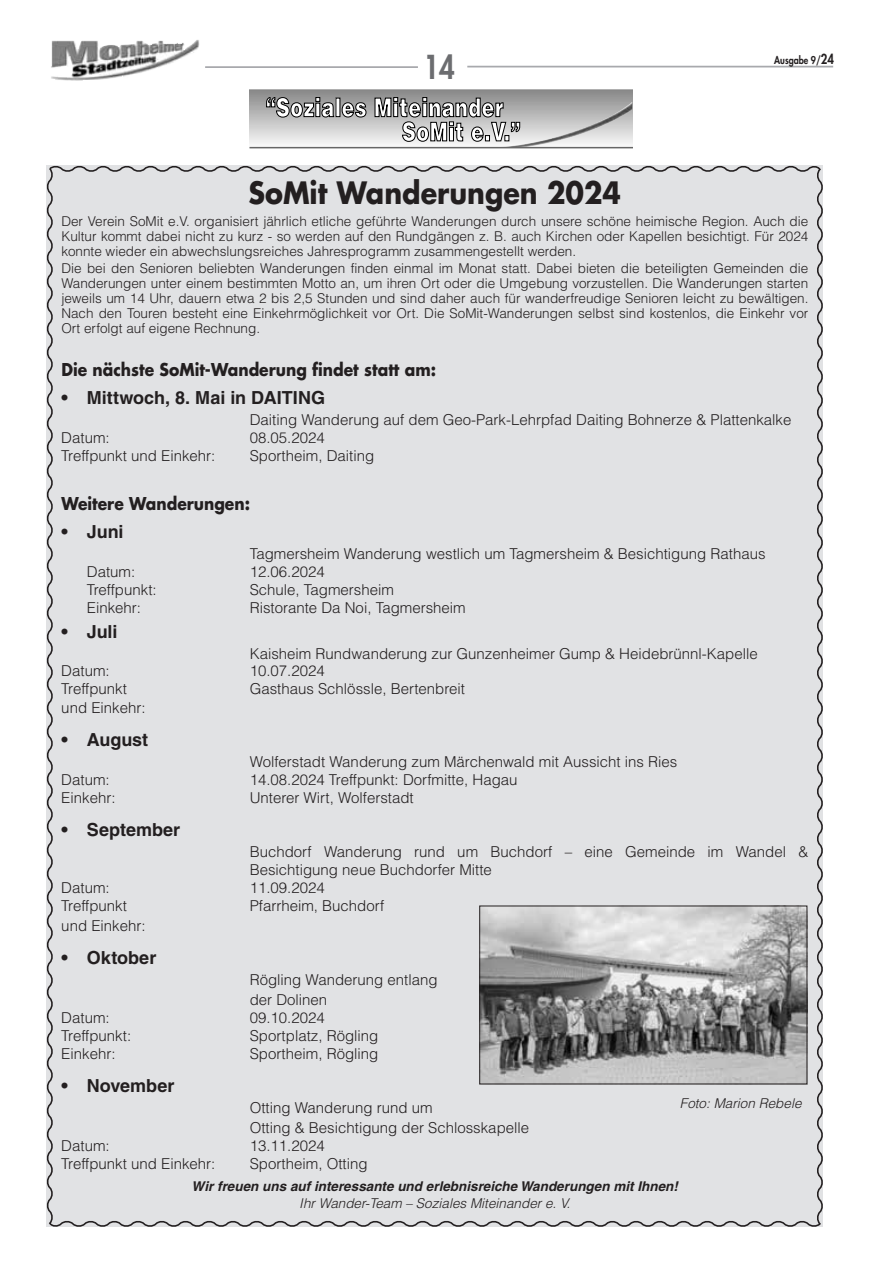
<style>
.page{position:relative;width:881px;height:1263px;background:#fff}
.page>*{position:absolute;margin:0;border:0;box-sizing:border-box;transform-origin:0 0}
.t1{font:800 32.1px "Futura LT";color:#6c6d70;scale:.85 1}
.t2{font:700 30px "Futura LT";color:#231f20;scale:.9 1}
.t3{font:700 18px "Helvetica LT";color:#231f20}
.t4{font:700 17.25px "Futura LT";color:#231f20;scale:.9 1}
.t5{font:300 15px/20.1px "Helvetica LT";color:#231f20}
.t6{font:300 13.5px/15px "Helvetica LT";color:#231f20;text-align:justify}
.t7{font:italic 700 13.5px "Helvetica LT";color:#231f20}
.t8{font:italic 300 13.5px "Helvetica LT";color:#231f20}
.t9{font:800 10.5px "Futura LT";color:#231f20;scale:.85 1}
.s1{font-size:13.5px}
</style>
<div class="page">
<img style="left:51px;top:40px;width:148px;height:41px">
<hr style="left:205px;top:66px;width:213px;height:2px;background:#a8a9ad">
<hr style="left:467px;top:66px;width:365px;height:1px;background:#a8a9ad">
<hr style="left:249px;top:90px;width:383px;height:1px;background:#606060">
<hr style="left:249px;top:91px;width:383px;height:1px;background:#636363">
<hr style="left:249px;top:92px;width:383px;height:1px;background:#666">
<hr style="left:249px;top:93px;width:383px;height:1px;background:#686868">
<hr style="left:249px;top:94px;width:383px;height:1px;background:#6b6b6b">
<hr style="left:249px;top:95px;width:383px;height:1px;background:#6e6e6e">
<hr style="left:249px;top:96px;width:383px;height:1px;background:#717171">
<hr style="left:249px;top:97px;width:383px;height:1px;background:#737373">
<hr style="left:249px;top:98px;width:383px;height:1px;background:#767676">
<hr style="left:249px;top:99px;width:383px;height:1px;background:#797979">
<hr style="left:249px;top:100px;width:383px;height:1px;background:#7b7b7b">
<hr style="left:249px;top:101px;width:383px;height:1px;background:#7e7e7e">
<hr style="left:249px;top:102px;width:383px;height:1px;background:#818181">
<hr style="left:249px;top:103px;width:383px;height:1px;background:#848484">
<hr style="left:249px;top:104px;width:383px;height:1px;background:#868686">
<hr style="left:249px;top:105px;width:383px;height:1px;background:#898989">
<hr style="left:249px;top:106px;width:383px;height:1px;background:#8c8c8c">
<hr style="left:249px;top:107px;width:383px;height:1px;background:#8f8f8f">
<hr style="left:249px;top:108px;width:383px;height:1px;background:#919191">
<hr style="left:249px;top:109px;width:383px;height:1px;background:#949494">
<hr style="left:249px;top:110px;width:383px;height:1px;background:#979797">
<hr style="left:249px;top:111px;width:383px;height:1px;background:#9a9a9a">
<hr style="left:249px;top:112px;width:383px;height:1px;background:#9c9c9c">
<hr style="left:249px;top:113px;width:383px;height:1px;background:#9f9f9f">
<hr style="left:249px;top:114px;width:383px;height:1px;background:#a2a2a2">
<hr style="left:249px;top:115px;width:383px;height:1px;background:#a5a5a5">
<hr style="left:249px;top:116px;width:383px;height:1px;background:#a7a7a7">
<hr style="left:249px;top:117px;width:383px;height:1px;background:#aaa">
<hr style="left:249px;top:118px;width:383px;height:1px;background:#adadad">
<hr style="left:249px;top:119px;width:383px;height:1px;background:#afafaf">
<hr style="left:249px;top:120px;width:383px;height:1px;background:#b2b2b2">
<hr style="left:249px;top:121px;width:383px;height:1px;background:#b5b5b5">
<hr style="left:249px;top:122px;width:383px;height:1px;background:#b8b8b8">
<hr style="left:249px;top:123px;width:383px;height:1px;background:#bababa">
<hr style="left:249px;top:124px;width:383px;height:1px;background:#bdbdbd">
<hr style="left:249px;top:125px;width:383px;height:1px;background:#c0c0c0">
<hr style="left:249px;top:126px;width:383px;height:1px;background:#c3c3c3">
<hr style="left:249px;top:127px;width:383px;height:1px;background:#c5c5c5">
<hr style="left:249px;top:128px;width:383px;height:1px;background:#c8c8c8">
<hr style="left:249px;top:129px;width:383px;height:1px;background:#cbcbcb">
<hr style="left:249px;top:130px;width:383px;height:1px;background:#cecece">
<hr style="left:249px;top:131px;width:383px;height:1px;background:#d0d0d0">
<hr style="left:249px;top:132px;width:383px;height:1px;background:#d3d3d3">
<hr style="left:249px;top:133px;width:383px;height:1px;background:#d6d6d6">
<hr style="left:249px;top:134px;width:383px;height:1px;background:#d9d9d9">
<hr style="left:249px;top:135px;width:383px;height:1px;background:#dbdbdb">
<hr style="left:249px;top:136px;width:383px;height:1px;background:#dedede">
<hr style="left:249px;top:137px;width:383px;height:1px;background:#e1e1e1">
<hr style="left:249px;top:138px;width:383px;height:1px;background:#e3e3e3">
<hr style="left:249px;top:139px;width:383px;height:1px;background:#e6e6e6">
<hr style="left:249px;top:140px;width:383px;height:1px;background:#e9e9e9">
<hr style="left:249px;top:141px;width:383px;height:1px;background:#ececec">
<hr style="left:249px;top:142px;width:383px;height:1px;background:#eee">
<hr style="left:249px;top:143px;width:383px;height:1px;background:#f1f1f1">
<hr style="left:249px;top:144px;width:383px;height:1px;background:#f4f4f4">
<hr style="left:249px;top:145px;width:383px;height:1px;background:#f7f7f7">
<hr style="left:249px;top:146px;width:383px;height:1px;background:#f9f9f9">
<img style="left:472px;top:102px;width:160px;height:45px">
<svg style="left:266px;top:97px;width:68px;height:21px"></svg>
<svg style="left:336px;top:98px;width:4px;height:19px"></svg>
<svg style="left:341px;top:102px;width:25px;height:15px"></svg>
<svg style="left:374px;top:97px;width:146px;height:45px"></svg>
<hr style="left:249px;top:147px;width:383px;height:1px;background:#666">
<div style="left:46px;top:165px;width:777px;height:1062px;background:#e1e2e4"></div>
<img style="left:481px;top:908px;width:323px;height:174px">
<h1 class="t1" style="left:423px;top:46px;width:39px">14</h1>
<p class="t9" style="left:774px;top:53px;width:72px">Ausgabe 9/<span class="s1">24</span></p>
<h2 class="t2" style="left:248px;top:173px;width:415px">SoMit Wanderungen 2024</h2>
<p class="t6" style="left:61px;top:213px;width:748px">Der Verein SoMit e.V. organisiert jährlich etliche geführte Wanderungen durch unsere schöne heimische Region. Auch die Kultur kommt dabei nicht zu kurz - so werden auf den Rundgängen z. B. auch Kirchen oder Kapellen besichtigt. Für 2024 konnte wieder ein abwechslungsreiches Jahresprogramm zusammengestellt werden.</p>
<p class="t6" style="left:61px;top:260px;width:748px;text-align:left">Die bei den Senioren beliebten Wanderungen finden einmal im Monat statt. Dabei bieten die beteiligten Gemeinden die Wanderungen unter einem bestimmten Motto an, um ihren Ort oder die Umgebung vorzustellen. Die Wanderungen starten jeweils um 14 Uhr, dauern etwa 2 bis 2,5 Stunden und sind daher auch für wanderfreudige Senioren leicht zu bewältigen.<br>Nach den Touren besteht eine Einkehrmöglichkeit vor Ort. Die SoMit-Wanderungen selbst sind kostenlos, die Einkehr vor Ort erfolgt auf eigene Rechnung.</p>
<p class="t4" style="left:61px;top:358px;width:418px">Die nächste SoMit-Wanderung findet statt am:</p>
<p class="t3" style="left:61px;top:386px;width:265px">• Mittwoch, 8. Mai in DAITING</p>
<p class="t5" style="left:249px;top:409px;width:543px">Daiting Wanderung auf dem Geo-Park-Lehrpfad Daiting Bohnerze &amp; Plattenkalke</p>
<p class="t5" style="left:61px;top:427px;width:50px">Datum:</p>
<p class="t5" style="left:249px;top:427px;width:77px">08. 05. 2024</p>
<p class="t5" style="left:61px;top:445px;width:155px">Treffpunkt und Einkehr:</p>
<p class="t5" style="left:249px;top:445px;width:126px">Sportheim, Daiting</p>
<p class="t4" style="left:61px;top:492px;width:211px">Weitere Wanderungen:</p>
<p class="t3" style="left:61px;top:521px;width:64px">• Juni</p>
<p class="t5" style="left:249px;top:544px;width:517px">Tagmersheim Wanderung westlich um Tagmersheim &amp; Besichtigung Rathaus</p>
<p class="t5" style="left:87px;top:561px;width:50px">Datum:</p>
<p class="t5" style="left:249px;top:561px;width:77px">12.06.2024</p>
<p class="t5" style="left:87px;top:579px;width:71px">Treffpunkt:</p>
<p class="t5" style="left:249px;top:579px;width:146px">Schule, Tagmersheim</p>
<p class="t5" style="left:87px;top:597px;width:56px">Einkehr:</p>
<p class="t5" style="left:249px;top:597px;width:217px">Ristorante Da Noi, Tagmersheim</p>
<p class="t3" style="left:61px;top:620px;width:58px">• Juli</p>
<p class="t5" style="left:249px;top:643px;width:509px">Kaisheim Rundwanderung zur Gunzenheimer Gump &amp; Heidebrünnl-Kapelle</p>
<p class="t5" style="left:61px;top:661px;width:50px">Datum:</p>
<p class="t5" style="left:249px;top:661px;width:77px">10.07.2024</p>
<p class="t5" style="left:61px;top:680px;width:86px;line-height:18.6px">Treffpunkt und Einkehr:</p>
<p class="t5" style="left:249px;top:679px;width:217px">Gasthaus Schlössle, Bertenbreit</p>
<p class="t3" style="left:61px;top:729px;width:88px">• August</p>
<p class="t5" style="left:249px;top:751px;width:429px">Wolferstadt Wanderung zum Märchenwald mit Aussicht ins Ries</p>
<p class="t5" style="left:61px;top:769px;width:50px">Datum:</p>
<p class="t5" style="left:249px;top:769px;width:269px">14. 08. 2024 Treffpunkt: Dorfmitte, Hagau</p>
<p class="t5" style="left:61px;top:787px;width:56px">Einkehr:</p>
<p class="t5" style="left:249px;top:787px;width:165px">Unterer Wirt, Wolferstadt</p>
<p class="t3" style="left:61px;top:819px;width:120px">• September</p>
<p class="t5" style="left:249px;top:842px;width:560px;line-height:18px">Buchdorf Wanderung rund um Buchdorf – eine Gemeinde im Wandel &amp;<br>Besichtigung neue Buchdorfer Mitte</p>
<p class="t5" style="left:61px;top:877px;width:50px">Datum:</p>
<p class="t5" style="left:249px;top:877px;width:77px">11.09.2024</p>
<p class="t5" style="left:61px;top:895px;width:86px">Treffpunkt und Einkehr:</p>
<p class="t5" style="left:249px;top:895px;width:136px">Pfarrheim, Buchdorf</p>
<p class="t3" style="left:61px;top:947px;width:96px">• Oktober</p>
<p class="t5" style="left:249px;top:969px;width:189px">Rögling Wanderung entlang der Dolinen</p>
<p class="t5" style="left:61px;top:1008px;width:50px">Datum:</p>
<p class="t5" style="left:249px;top:1008px;width:77px">09. 10.2024</p>
<p class="t5" style="left:61px;top:1026px;width:71px">Treffpunkt:</p>
<p class="t5" style="left:249px;top:1026px;width:130px">Sportplatz, Rögling</p>
<p class="t5" style="left:61px;top:1043px;width:56px">Einkehr:</p>
<p class="t5" style="left:249px;top:1043px;width:130px">Sportheim, Rögling</p>
<p class="t3" style="left:61px;top:1075px;width:115px">• November</p>
<p class="t5" style="left:249px;top:1098px;width:281px">Otting Wanderung rund um<br>Otting &amp; Besichtigung der Schlosskapelle</p>
<p class="t5" style="left:61px;top:1136px;width:50px">Datum:</p>
<p class="t5" style="left:249px;top:1136px;width:77px">13. 11.2024</p>
<p class="t5" style="left:61px;top:1154px;width:155px">Treffpunkt und Einkehr:</p>
<p class="t5" style="left:249px;top:1154px;width:119px">Sportheim, Otting</p>
<p class="t7" style="left:191px;top:1178px;width:487px">Wir freuen uns auf interessante und erlebnisreiche Wanderungen mit Ihnen!</p>
<p class="t8" style="left:299px;top:1195px;width:272px">Ihr Wander-Team – Soziales Miteinander e. V.</p>
<p class="t8" style="left:679px;top:1094px;width:123px">Foto: Marion Rebele</p>
</div>
